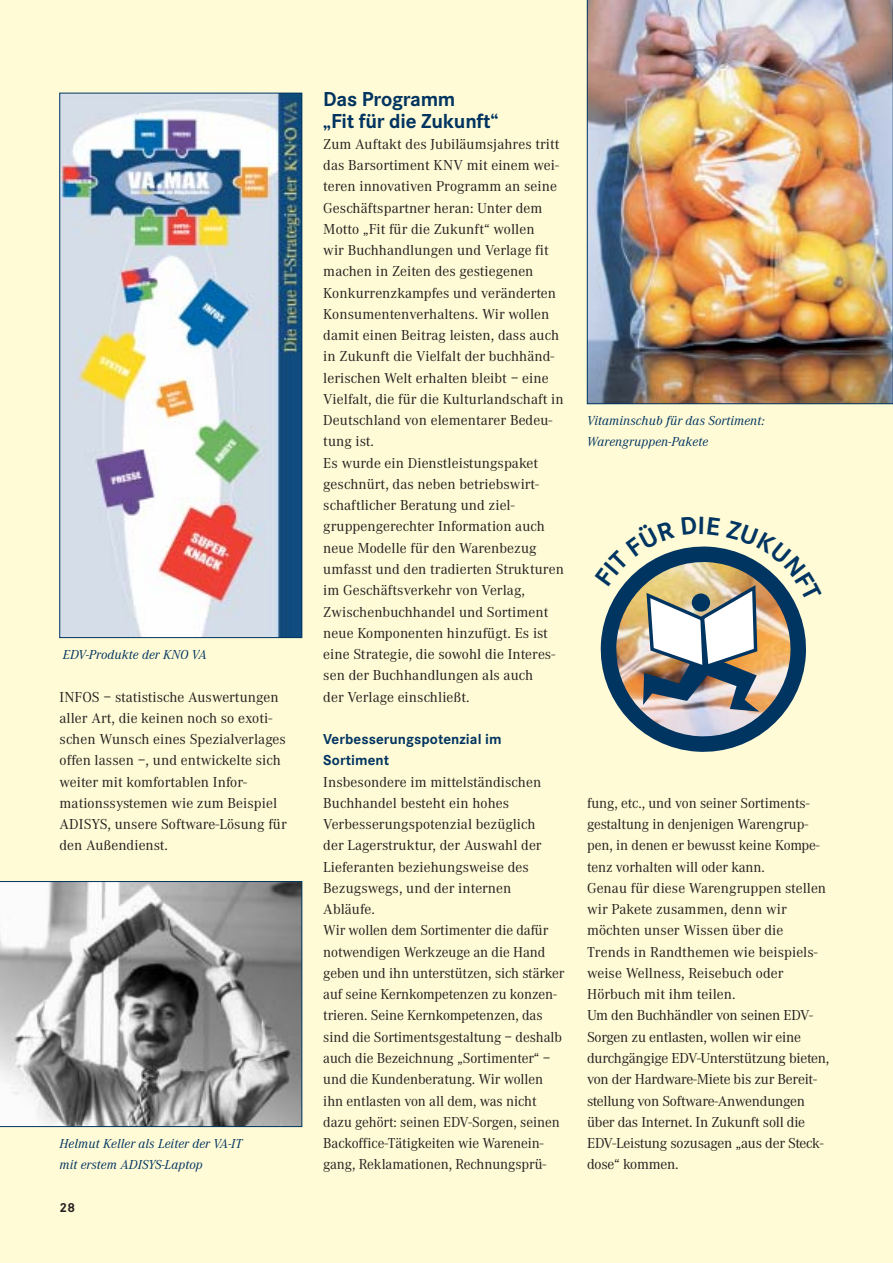
<style>
.page{position:relative;width:893px;height:1263px;background:#fff}
.page>*{position:absolute;margin:0;border:0;box-sizing:border-box;transform-origin:0 0}
.t1{font:700 21px/21.3px "Corporate S";letter-spacing:-.01em;color:#003461}
.t2{font:15px/21.3px "Corporate A";letter-spacing:.005em;color:#231f1f}
.t3{font:15px/21.3px "Corporate A";letter-spacing:-.015em;color:#231f1f}
.t4{font:700 15px/21.3px "Corporate S";letter-spacing:.005em;color:#003461}
.t5{font:italic 13.5px/21.3px "Corporate A";letter-spacing:.01em;color:#003461}
.t6{font:700 13.5px "Corporate S";color:#231f1f}
</style>
<div class="page">
<div style="left:0;top:0;width:892px;height:1263px;background:#fffbd6"></div>
<img style="left:587px;top:0;width:305px;height:404px">
<svg style="left:0;top:881px;width:302px;height:246px"></svg>
<img style="left:62px;top:95px;width:238px;height:541px">
<div style="left:60px;top:93px;width:242px;height:545px;border:1px solid #003461"></div>
<img style="left:600px;top:546px;width:206px;height:206px">
<p class="t5" style="left:63px;top:645px;width:145px">EDV-Produkte der KNO VA</p>
<p class="t2" style="left:60px;top:688px;width:229px">INFOS – statistische Auswertungen aller Art, die keinen noch so exoti&shy;schen Wunsch eines Spezialverlages offen lassen –, und entwickelte sich weiter mit komfortablen Infor&shy;mationssystemen wie zum Beispiel ADISYS, unsere Software-Lösung für den Außendienst.</p>
<p class="t5" style="left:60px;top:1134px;width:184px">Helmut Keller als Leiter der VA-IT mit erstem ADISYS-Laptop</p>
<p class="t6" style="left:60px;top:1203px;width:17px">28</p>
<h1 class="t1" style="left:323px;top:91px;width:177px">Das Programm<br>„Fit für die Zukunft“</h1>
<p class="t2" style="left:323px;top:135px;width:242px">Zum Auftakt des Jubiläumsjahres tritt das Barsortiment KNV mit einem wei&shy;teren innovativen Programm an seine Geschäftspartner heran: Unter dem Motto „Fit für die Zukunft“ wollen<br>wir Buchhandlungen und Verlage fit machen in Zeiten des gestiegenen Konkurrenzkampfes und veränderten Konsumentenverhaltens. Wir wollen damit einen Beitrag leisten, dass auch in Zukunft die Vielfalt der buchhänd&shy;lerischen Welt erhalten bleibt – eine Vielfalt, die für die Kulturlandschaft in Deutschland von elementarer Bedeu&shy;tung ist.<br>Es wurde ein Dienstleistungspaket geschnürt, das neben betriebswirt&shy;schaftlicher Beratung und ziel&shy;gruppengerechter Information auch neue Modelle für den Warenbezug umfasst und den tradierten Strukturen im Geschäftsverkehr von Verlag, Zwischenbuchhandel und Sortiment neue Komponenten hinzufügt. Es ist eine Strategie, die sowohl die Interes&shy;sen der Buchhandlungen als auch<br>der Verlage einschließt.</p>
<p class="t4" style="left:323px;top:730px;width:180px">Verbesserungspotenzial im<br>Sortiment</p>
<p class="t2" style="left:323px;top:773px;width:242px">Insbesondere im mittelständischen Buchhandel besteht ein hohes Verbesserungspotenzial bezüglich<br>der Lagerstruktur, der Auswahl der Lieferanten beziehungsweise des Bezugswegs, und der internen Abläufe.<br>Wir wollen dem Sortimenter die dafür notwendigen Werkzeuge an die Hand geben und ihn unterstützen, sich stärker auf seine Kernkompetenzen zu konzen&shy;trieren. Seine Kernkompetenzen, das sind die Sortimentsgestaltung – deshalb auch die Bezeichnung „Sortimenter“ – und die Kundenberatung. Wir wollen ihn entlasten von all dem, was nicht dazu gehört: seinen EDV-Sorgen, seinen Backoffice-Tätigkeiten wie Warenein&shy;gang, Reklamationen, Rechnungsprü-</p>
<p class="t5" style="left:587px;top:411px;width:179px">Vitaminschub für das Sortiment:<br>Warengruppen-Pakete</p>
<p class="t3" style="left:587px;top:794px;width:244px">fung, etc., und von seiner Sortiments&shy;gestaltung in denjenigen Warengrup&shy;pen, in denen er bewusst keine Kompe&shy;tenz vorhalten will oder kann.<br>Genau für diese Warengruppen stellen wir Pakete zusammen, denn wir möchten unser Wissen über die Trends in Randthemen wie beispiels&shy;weise Wellness, Reisebuch oder Hörbuch mit ihm teilen.<br>Um den Buchhändler von seinen EDV-Sorgen zu entlasten, wollen wir eine durchgängige EDV-Unterstützung bieten, von der Hardware-Miete bis zur Bereit&shy;stellung von Software-Anwendungen über das Internet. In Zukunft soll die EDV-Leistung sozusagen „aus der Steck&shy;dose“ kommen.</p>
</div>
